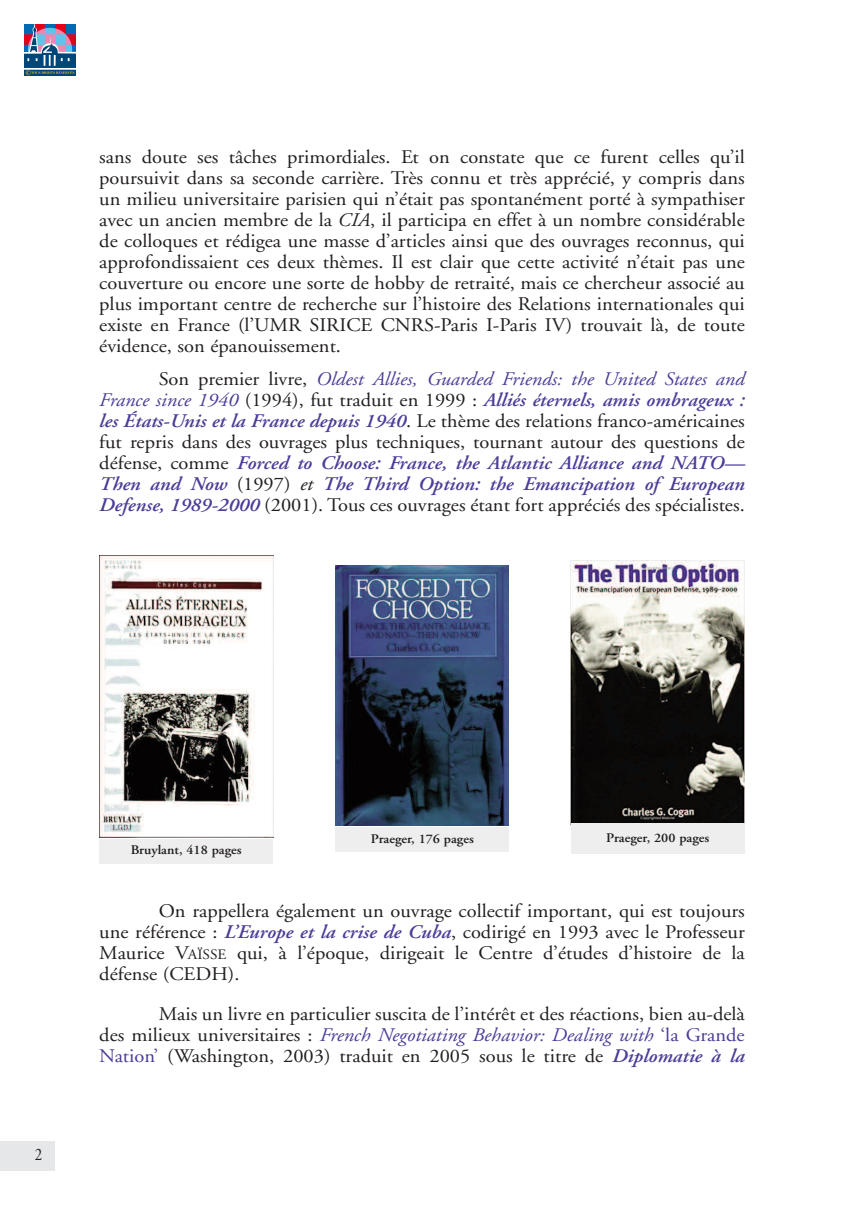
<style>
.page{position:relative;width:844px;height:1216px;background:#fff}
.page>*{position:absolute;margin:0;border:0;box-sizing:border-box;transform-origin:0 0}
.t1{font:19.25px/21px "Adobe Garamond";color:#231f20;text-align:justify;scale:1.06 1}
.t2{font:17.5px "Adobe Garamond";color:#231f20;scale:.85 1}
.t3{font:600 13.12px "Adobe Garamond";color:#231f20;scale:1.06 1}
.s1{font-style:italic}
.s2{font-style:italic;color:#4d3c98}
.s3{font-weight:600;font-style:italic;color:#4d3c98}
.s4{font-size:14.35px}
.s5{color:#4d3c98}
</style>
<div class="page">
<div style="left:0;top:1141px;width:55px;height:30px;background:#e6e7e9"></div>
<img style="left:99px;top:556px;width:174px;height:281px">
<div style="left:99px;top:838px;width:174px;height:25px;background:#eeeeef"></div>
<img style="left:336px;top:565px;width:173px;height:260px">
<div style="left:335px;top:827px;width:174px;height:25px;background:#eeeeef"></div>
<img style="left:570px;top:561px;width:174px;height:262px">
<div style="left:570px;top:823px;width:174px;height:30px;background:#eeeeef"></div>
<img style="left:25px;top:25px;width:50px;height:51px">
<p class="t1" style="left:99px;top:148px;width:610px">sans doute ses tâches primordiales. Et on constate que ce furent celles qu’il poursuivit dans sa seconde carrière. Très connu et très apprécié, y compris dans un milieu universitaire parisien qui n’était pas spontanément porté à sympathiser avec un ancien membre de la <span class="s1">CIA</span>, il participa en effet à un nombre considérable de colloques et rédigea une masse d’articles ainsi que des ouvrages reconnus, qui approfondissaient ces deux thèmes. Il est clair que cette activité n’était pas une couverture ou encore une sorte de hobby de retraité, mais ce chercheur associé au plus important centre de recherche sur l’histoire des Relations internationales qui existe en France (l’UMR SIRICE CNRS-Paris I-Paris IV) trouvait là, de toute évidence, son épanouissement.</p>
<p class="t1" style="left:99px;top:370px;width:610px;text-indent:60px">Son premier livre, <span class="s2">Oldest Allies, Guarded Friends: the United States and France since 1940</span> (1994), fut traduit en 1999 : <span class="s3">Alliés éternels, amis ombrageux : les États-Unis et la France depuis 1940</span>. Le thème des relations franco-américaines fut repris dans des ouvrages plus techniques, tournant autour des questions de défense, comme <span class="s3">Forced to Choose: France, the Atlantic Alliance and NATO— Then and Now</span> (1997) <span class="s1">et</span> <span class="s3">The Third Option: the Emancipation of European Defense, 1989-2000</span> (2001). Tous ces ouvrages étant fort appréciés des spécialistes.</p>
<p class="t2" style="left:35px;top:1147px;width:10px">2</p>
<p class="t3" style="left:131px;top:844px;width:106px">Bruylant, 418 pages</p>
<p class="t3" style="left:371px;top:833px;width:99px">Praeger, 176 pages</p>
<p class="t3" style="left:606px;top:832px;width:99px">Praeger, 200 pages</p>
<p class="t1" style="left:99px;top:902px;width:610px;text-indent:60px">On rappellera également un ouvrage collectif important, qui est toujours une référence : <span class="s3">L’Europe et la crise de Cuba</span>, codirigé en 1993 avec le Professeur Maurice V<span class="s4">AÏSSE</span> qui, à l’époque, dirigeait le Centre d’études d’histoire de la défense (CEDH).</p>
<p class="t1" style="left:99px;top:1004px;width:610px;text-indent:60px">Mais un livre en particulier suscita de l’intérêt et des réactions, bien au-delà des milieux universitaires : <span class="s2">French Negotiating Behavior: Dealing with</span> <span class="s5">‘la Grande Nation’</span> (Washington, 2003) traduit en 2005 sous le titre de <span class="s3">Diplomatie à la</span></p>
</div>
